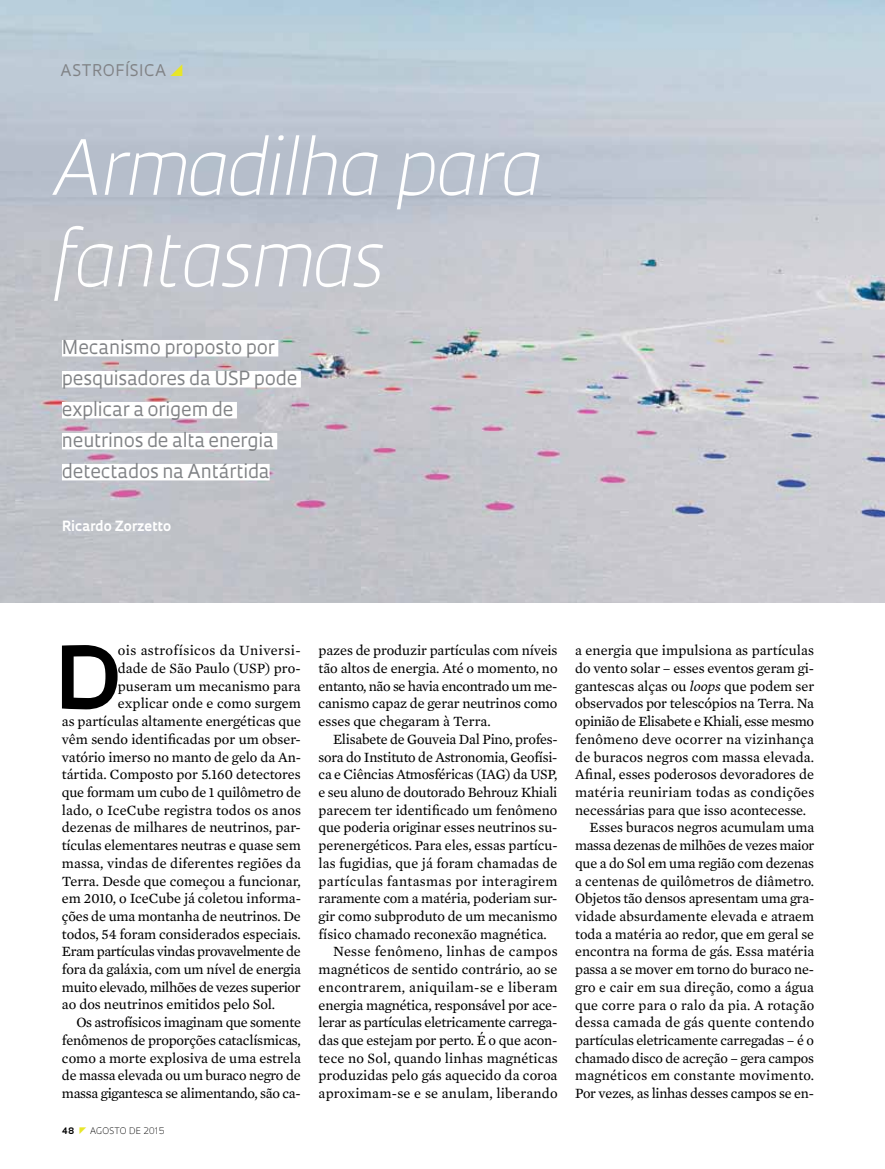
<style>
.page{position:relative;width:885px;height:1169px;background:#fff}
.page>*{position:absolute;margin:0;border:0;box-sizing:border-box;transform-origin:0 0}
.t1{font:700 83.55px "Oculum";color:#000}
.t2{font:italic 300 73.8px/91.5px "Oculum";color:#fff}
.t3{font:18.75px/30.9px "Oculum";letter-spacing:-.01em;color:#808285}
.t4{font:15.6px "Oculum";letter-spacing:.035em;color:#808285}
.t5{font:14.4px/17.7px "Mercury Text G2";letter-spacing:-.005em;color:#000;text-align:justify}
.t6{font:14.4px "Mercury Text G2";letter-spacing:.015em;color:#000}
.t7{font:14.4px "Mercury Text G2";letter-spacing:-.025em;color:#000}
.t8{font:14.4px "Mercury Text G2";letter-spacing:-.03em;color:#000}
.t9{font:14.4px "Mercury Text G2";letter-spacing:.02em;color:#000}
.t10{font:14.4px "Mercury Text G2";letter-spacing:.025em;color:#000}
.t11{font:14.4px "Mercury Text G2";letter-spacing:.03em;color:#000}
.t12{font:700 13.65px "Oculum";letter-spacing:-.005em;color:#fff}
.t13{font:300 8.7px "Oculum";letter-spacing:.01em;color:#000}
.t14{font:700 8.7px "Oculum";color:#000}
.s1{font-style:italic}
</style>
<div class="page">
<img style="left:0;top:0;width:885px;height:602px">
<div style="left:62px;top:340px;width:216px;height:16px;background:#fff"></div>
<div style="left:62px;top:371px;width:239px;height:16px;background:#fff"></div>
<div style="left:62px;top:402px;width:175px;height:16px;background:#fff"></div>
<div style="left:62px;top:433px;width:215px;height:16px;background:#fff"></div>
<div style="left:62px;top:464px;width:208px;height:16px;background:#fff"></div>
<svg style="left:171px;top:64px;width:12px;height:12px"></svg>
<p class="t4" style="left:60px;top:60px;width:102px">astrofísica</p>
<h2 class="t2" style="left:51px;top:118px;width:489px">Armadilha para fantasmas</h2>
<h3 class="t3" style="left:62px;top:331px;width:237px">Mecanismo proposto por pesquisadores da USP pode explicar a origem de neutrinos de alta energia detectados na Antártida</h3>
<p class="t12" style="left:62px;top:517px;width:111px">Ricardo Zorzetto</p>
<h1 class="t1" style="left:54px;top:620px;width:66px">D</h1>
<p class="t11" style="left:118px;top:640px;width:184px">ois astrofísicos da Universi-</p>
<p class="t5" style="left:118px;top:658px;width:184px">dade de São Paulo (USP) pro-</p>
<p class="t5" style="left:118px;top:676px;width:184px">puseram um mecanismo para</p>
<p class="t5" style="left:118px;top:694px;width:185px">explicar onde e como surgem</p>
<p class="t5" style="left:62px;top:711px;width:241px">as partículas altamente energéticas que</p>
<p class="t5" style="left:62px;top:729px;width:240px">vêm sendo identificadas por um obser-</p>
<p class="t5" style="left:62px;top:747px;width:241px">vatório imerso no manto de gelo da An-</p>
<p class="t5" style="left:62px;top:765px;width:240px">tártida. Composto por 5.160 detectores</p>
<p class="t5" style="left:62px;top:782px;width:241px">que formam um cubo de 1 quilômetro de</p>
<p class="t6" style="left:62px;top:799px;width:241px">lado, o IceCube registra todos os anos</p>
<p class="t5" style="left:62px;top:818px;width:240px">dezenas de milhares de neutrinos, par-</p>
<p class="t5" style="left:62px;top:835px;width:240px">tículas elementares neutras e quase sem</p>
<p class="t5" style="left:62px;top:853px;width:241px">massa, vindas de diferentes regiões da</p>
<p class="t5" style="left:62px;top:871px;width:240px">Terra. Desde que começou a funcionar,</p>
<p class="t5" style="left:62px;top:888px;width:241px">em 2010, o IceCube já coletou informa-</p>
<p class="t5" style="left:62px;top:906px;width:240px">ções de uma montanha de neutrinos. De</p>
<p class="t5" style="left:62px;top:924px;width:240px">todos, 54 foram considerados especiais.</p>
<p class="t8" style="left:62px;top:941px;width:240px">Eram partículas vindas provavelmente de</p>
<p class="t5" style="left:62px;top:959px;width:241px">fora da galáxia, com um nível de energia</p>
<p class="t7" style="left:62px;top:976px;width:240px">muito elevado, milhões de vezes superior</p>
<p class="t5" style="left:62px;top:995px;width:215px">ao dos neutrinos emitidos pelo Sol.</p>
<p class="t5" style="left:76px;top:1012px;width:226px">Os astrofísicos imaginam que somente</p>
<p class="t5" style="left:62px;top:1030px;width:240px">fenômenos de proporções cataclísmicas,</p>
<p class="t5" style="left:62px;top:1048px;width:240px">como a morte explosiva de uma estrela</p>
<p class="t5" style="left:62px;top:1066px;width:240px">de massa elevada ou um buraco negro de</p>
<p class="t5" style="left:62px;top:1083px;width:240px">massa gigantesca se alimentando, são ca-</p>
<p class="t14" style="left:62px;top:1124px;width:14px">48</p>
<p class="t13" style="left:90px;top:1124px;width:76px">AGOSTO DE 2015</p>
<p class="t5" style="left:319px;top:641px;width:241px">pazes de produzir partículas com níveis tão altos de energia. Até o momento, no entanto, não se havia encontrado um me&shy;canismo capaz de gerar neutrinos como esses que chegaram à Terra.</p>
<p class="t5" style="left:333px;top:729px;width:226px">Elisabete de Gouveia Dal Pino, profes-</p>
<p class="t5" style="left:319px;top:747px;width:240px">sora do Instituto de Astronomia, Geofísi-</p>
<p class="t5" style="left:319px;top:765px;width:240px">ca e Ciências Atmosféricas (IAG) da USP,</p>
<p class="t5" style="left:319px;top:782px;width:240px">e seu aluno de doutorado Behrouz Khiali</p>
<p class="t5" style="left:319px;top:800px;width:240px">parecem ter identificado um fenômeno</p>
<p class="t5" style="left:319px;top:818px;width:240px">que poderia originar esses neutrinos su-</p>
<p class="t5" style="left:319px;top:835px;width:241px">perenergéticos. Para eles, essas partícu-</p>
<p class="t5" style="left:319px;top:853px;width:240px">las fugidias, que já foram chamadas de</p>
<p class="t10" style="left:319px;top:870px;width:240px">partículas fantasmas por interagirem</p>
<p class="t5" style="left:319px;top:888px;width:240px">raramente com a matéria, poderiam sur-</p>
<p class="t5" style="left:319px;top:906px;width:240px">gir como subproduto de um mecanismo</p>
<p class="t5" style="left:319px;top:924px;width:230px">físico chamado reconexão magnética.</p>
<p class="t9" style="left:333px;top:941px;width:226px">Nesse fenômeno, linhas de campos</p>
<p class="t5" style="left:319px;top:959px;width:240px">magnéticos de sentido contrário, ao se</p>
<p class="t9" style="left:319px;top:976px;width:241px">encontrarem, aniquilam-se e liberam</p>
<p class="t5" style="left:319px;top:995px;width:240px">energia magnética, responsável por ace-</p>
<p class="t7" style="left:319px;top:1012px;width:240px">lerar as partículas eletricamente carrega-</p>
<p class="t5" style="left:319px;top:1030px;width:240px">das que estejam por perto. É o que acon-</p>
<p class="t5" style="left:319px;top:1048px;width:241px">tece no Sol, quando linhas magnéticas</p>
<p class="t5" style="left:319px;top:1066px;width:240px">produzidas pelo gás aquecido da coroa</p>
<p class="t6" style="left:319px;top:1082px;width:241px">aproximam-se e se anulam, liberando</p>
<p class="t5" style="left:575px;top:641px;width:240px">a energia que impulsiona as partículas</p>
<p class="t5" style="left:575px;top:658px;width:240px">do vento solar – esses eventos geram gi-</p>
<p class="t5" style="left:575px;top:676px;width:241px">gantescas alças ou <span class="s1">loops</span> que podem ser</p>
<p class="t5" style="left:575px;top:694px;width:240px">observados por telescópios na Terra. Na</p>
<p class="t8" style="left:575px;top:711px;width:240px">opinião de Elisabete e Khiali, esse mesmo</p>
<p class="t5" style="left:575px;top:729px;width:240px">fenômeno deve ocorrer na vizinhança</p>
<p class="t5" style="left:575px;top:747px;width:240px">de buracos negros com massa elevada.</p>
<p class="t5" style="left:575px;top:765px;width:240px">Afinal, esses poderosos devoradores de</p>
<p class="t6" style="left:575px;top:781px;width:241px">matéria reuniriam todas as condições</p>
<p class="t5" style="left:575px;top:800px;width:232px">necessárias para que isso acontecesse.</p>
<p class="t5" style="left:590px;top:818px;width:226px">Esses buracos negros acumulam uma</p>
<p class="t7" style="left:575px;top:835px;width:241px">massa dezenas de milhões de vezes maior</p>
<p class="t5" style="left:575px;top:853px;width:240px">que a do Sol em uma região com dezenas</p>
<p class="t5" style="left:575px;top:871px;width:240px">a centenas de quilômetros de diâmetro.</p>
<p class="t5" style="left:575px;top:889px;width:241px">Objetos tão densos apresentam uma gra-</p>
<p class="t5" style="left:575px;top:906px;width:240px">vidade absurdamente elevada e atraem</p>
<p class="t5" style="left:575px;top:924px;width:240px">toda a matéria ao redor, que em geral se</p>
<p class="t5" style="left:575px;top:942px;width:241px">encontra na forma de gás. Essa matéria</p>
<p class="t5" style="left:575px;top:959px;width:240px">passa a se mover em torno do buraco ne-</p>
<p class="t5" style="left:575px;top:977px;width:240px">gro e cair em sua direção, como a água</p>
<p class="t5" style="left:575px;top:995px;width:240px">que corre para o ralo da pia. A rotação</p>
<p class="t6" style="left:575px;top:1012px;width:241px">dessa camada de gás quente contendo</p>
<p class="t5" style="left:575px;top:1030px;width:240px">partículas eletricamente carregadas – é o</p>
<p class="t5" style="left:575px;top:1048px;width:240px">chamado disco de acreção – gera campos</p>
<p class="t6" style="left:575px;top:1065px;width:240px">magnéticos em constante movimento.</p>
<p class="t5" style="left:575px;top:1083px;width:240px">Por vezes, as linhas desses campos se en-</p>
</div>
